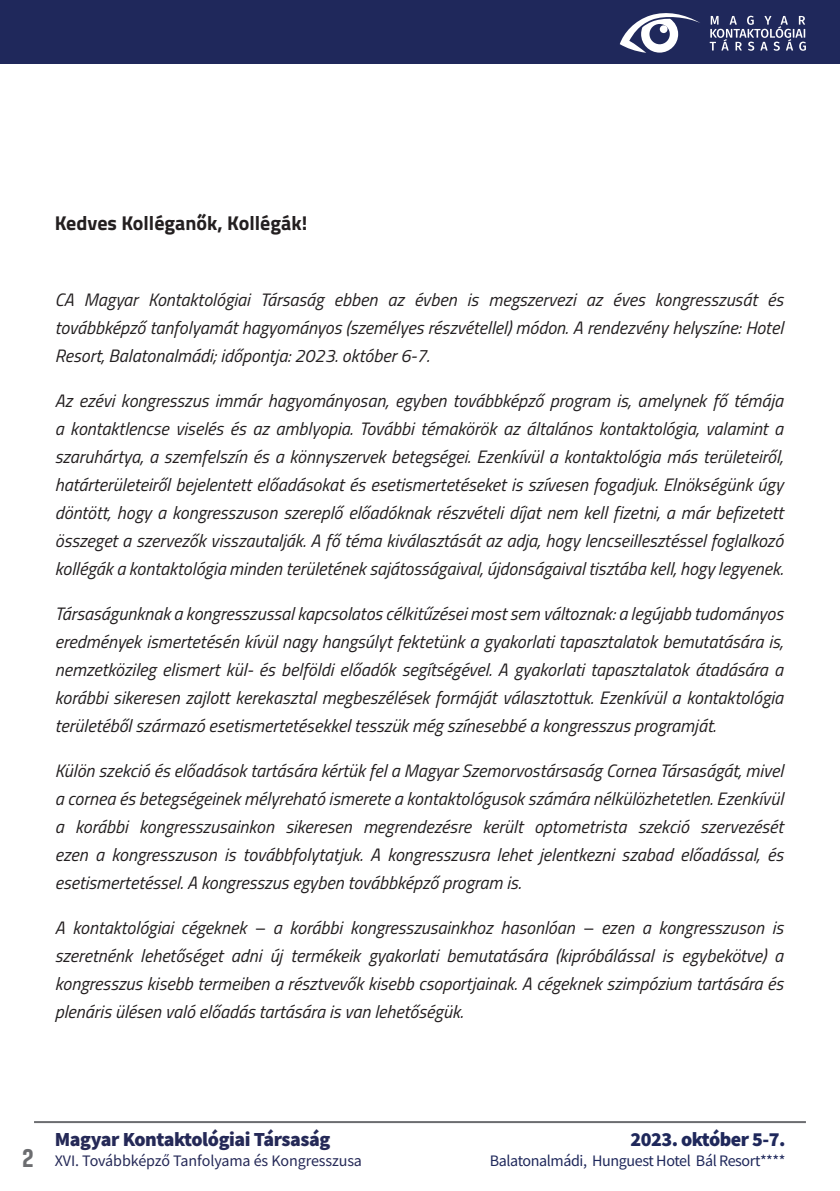
<style>
.page{position:relative;width:840px;height:1191px;background:#fff}
.page>*{position:absolute;margin:0;border:0;box-sizing:border-box;transform-origin:0 0}
.t1{font:800 26px "Akhand";color:#6c6d70}
.t2{font:900 20px "Source Sans Pro";letter-spacing:-.02em;color:#252957}
.t3{font:700 20px "Titillium Web";color:#231f20}
.t4{font:900 20px "Source Sans Pro";letter-spacing:-.025em;color:#1f285b}
.t5{font:italic 18px/28px "Titillium Web";color:#231f20;text-align:justify}
.t6{font:16px "Source Sans Pro";letter-spacing:-.025em;color:#1f285b}
.t7{font:16px "Source Sans Pro";letter-spacing:-.005em;color:#252957}
</style>
<div class="page">
<div style="left:0;top:0;width:839px;height:64px;background:#1f285b"></div>
<hr style="left:839px;top:0;width:1px;height:64px;background:#1f285b">
<hr style="left:34px;top:1121px;width:771px;height:2px;background:#6c6d70">
<svg style="left:619px;top:13px;width:81px;height:40px"></svg>
<div style="left:659px;top:25px;width:8px;height:8px;background:#fff;border-radius:50%"></div>
<svg style="left:709px;top:16px;width:96px;height:35px"></svg>
<p class="t3" style="left:55px;top:207px;width:254px">Kedves Kolléganők, Kollégák!</p>
<p class="t5" style="left:55px;top:284px;width:729px">CA Magyar Kontaktológiai Társaság ebben az évben is megszervezi az éves kongresszusát és továbbképző tanfolyamát hagyományos (személyes részvétellel) módon. A rendezvény helyszíne: Hotel Resort, Balatonalmádi; időpontja: 2023. október 6-7.</p>
<p class="t5" style="left:55px;top:385px;width:729px">Az ezévi kongresszus immár hagyományosan, egyben továbbképző program is, amelynek fő témája a kontaktlencse viselés és az amblyopia. További témakörök az általános kontaktológia, valamint a szaruhártya, a szemfelszín és a könnyszervek betegségei. Ezenkívül a kontaktológia más területeiről, határterületeiről bejelentett előadásokat és esetismertetéseket is szívesen fogadjuk. Elnökségünk úgy döntött, hogy a kongresszuson szereplő előadóknak részvételi díjat nem kell fizetni, a már befizetett összeget a szervezők visszautalják. A fő téma kiválasztását az adja, hogy lencseillesztéssel foglalkozó kollégák a kontaktológia minden területének sajátosságaival, újdonságaival tisztába kell, hogy legyenek.</p>
<p class="t5" style="left:55px;top:598px;width:729px">Társaságunknak a kongresszussal kapcsolatos célkitűzései most sem változnak: a legújabb tudományos eredmények ismertetésén kívül nagy hangsúlyt fektetünk a gyakorlati tapasztalatok bemutatására is, nemzetközileg elismert kül- és belföldi előadók segítségével. A gyakorlati tapasztalatok átadására a korábbi sikeresen zajlott kerekasztal megbeszélések formáját választottuk. Ezenkívül a kontaktológia területéből származó esetismertetésekkel tesszük még színesebbé a kongresszus programját.</p>
<p class="t5" style="left:55px;top:755px;width:729px">Külön szekció és előadások tartására kértük fel a Magyar Szemorvostársaság Cornea Társaságát, mivel a cornea és betegségeinek mélyreható ismerete a kontaktológusok számára nélkülözhetetlen. Ezenkívül a korábbi kongresszusainkon sikeresen megrendezésre került optometrista szekció szervezését ezen a kongresszuson is továbbfolytatjuk. A kongresszusra lehet jelentkezni szabad előadással, és esetismertetéssel. A kongresszus egyben továbbképző program is.</p>
<p class="t5" style="left:55px;top:912px;width:729px">A kontaktológiai cégeknek – a korábbi kongresszusainkhoz hasonlóan – ezen a kongresszuson is szeretnénk lehetőséget adni új termékeik gyakorlati bemutatására (kipróbálással is egybekötve) a kongresszus kisebb termeiben a résztvevők kisebb csoportjainak. A cégeknek szimpózium tartására és plenáris ülésen való előadás tartására is van lehetőségük.</p>
<h1 class="t1" style="left:23px;top:1144px;width:13px">2</h1>
<p class="t2" style="left:55px;top:1126px;width:277px">Magyar Kontaktológiai Társaság</p>
<p class="t7" style="left:55px;top:1151px;width:308px">XVI. Továbbképző Tanfolyama és Kongresszusa</p>
<p class="t4" style="left:630px;top:1126px;width:156px">2023. október 5-7.</p>
<p class="t6" style="left:489px;top:1151px;width:297px">Balatonalmádi, Hunguest Hotel Bál Resort****</p>
</div>
